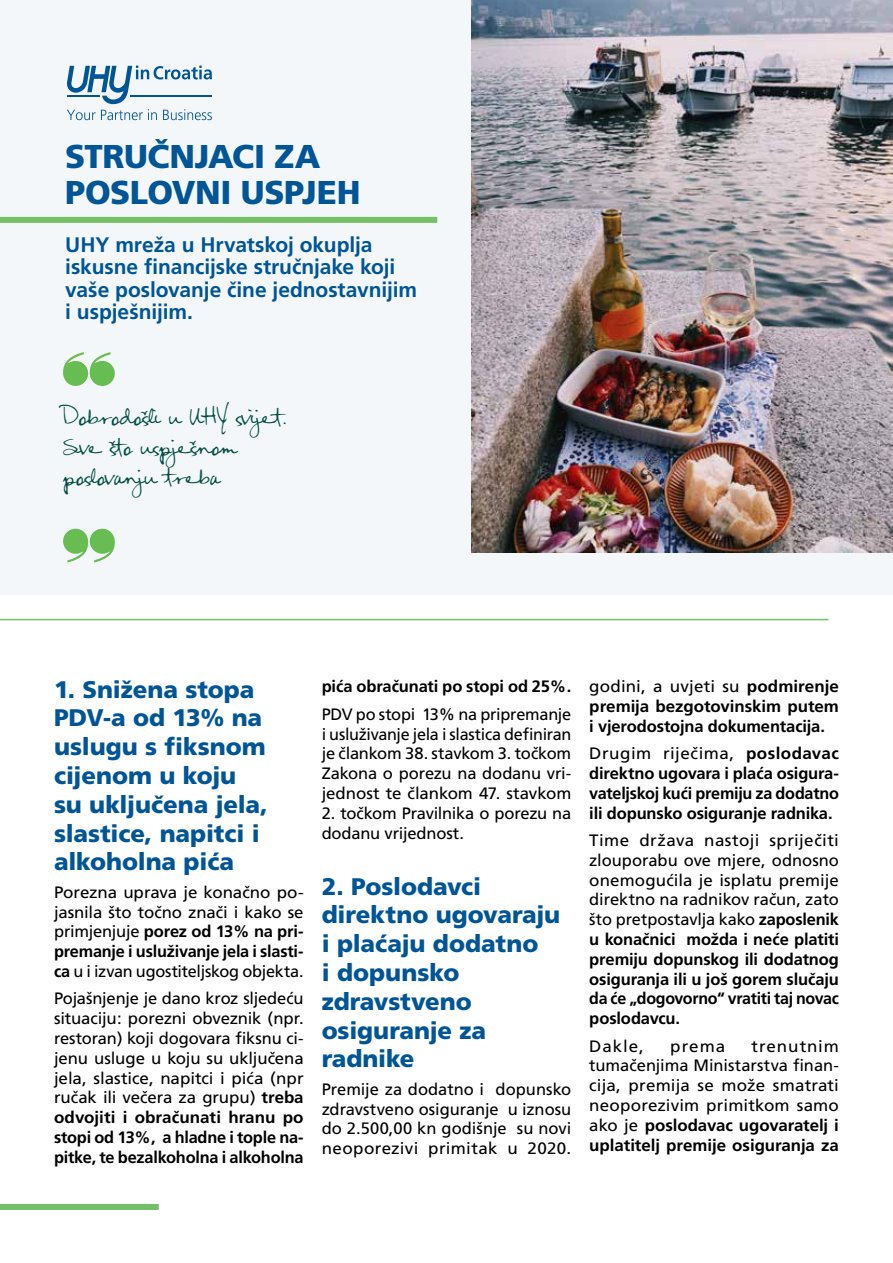
<style>
.page{position:relative;width:893px;height:1263px;background:#fff}
.page>*{position:absolute;margin:0;border:0;box-sizing:border-box;transform-origin:0 0}
.t1{font:900 33px/36px "Frutiger LT Std";letter-spacing:-.015em;color:#005596}
.t2{font:900 24px/28.8px "Frutiger LT Std";letter-spacing:-.005em;color:#005596}
.t3{font:700 21px/22.5px "Frutiger CE";letter-spacing:-.005em;color:#005596}
.t4{font:18px/30px "FG Rebecca Script W00";letter-spacing:-.015em;color:#004d43}
.t5{font:16.5px/19.8px "Frutiger CE";letter-spacing:-.005em;color:#000;text-align:justify}
.t6{font:700 16.5px/19.8px "Frutiger CE";letter-spacing:-.01em;color:#000;text-align:justify}
.s1{font-weight:700}
.s2{font-weight:400}
</style>
<div class="page">
<div style="left:0;top:0;width:892px;height:594px;background:#f4f7f9"></div>
<div style="left:0;top:217px;width:437px;height:6px;background:#73c167"></div>
<hr style="left:0;top:619px;width:828px;height:1px;background:#73c167">
<div style="left:0;top:1204px;width:159px;height:6px;background:#73c167"></div>
<svg style="left:63px;top:352px;width:52px;height:34px"></svg>
<svg style="left:63px;top:529px;width:52px;height:33px"></svg>
<svg style="left:67px;top:66px;width:145px;height:54px"></svg>
<img style="left:471px;top:0;width:422px;height:552px">
<h1 class="t1" style="left:65px;top:139px;width:297px">STRUČNJACI ZA<br>POSLOVNI USPJEH</h1>
<p class="t3" style="left:65px;top:233px;width:353px">UHY mreža u Hrvatskoj okuplja iskusne financijske stručnjake koji vaše poslovanje čine jednostavnijim i uspješnijim.</p>
<p class="t4" style="left:63px;top:402px;width:225px">Dobrodošli u UHY svijet.<br>Sve što uspješnom poslovanju treba</p>
<h2 class="t2" style="left:54px;top:675px;width:215px">1. Snižena stopa<br>PDV-a od 13% na uslugu s fiksnom cijenom u koju su uključena jela, slastice, napitci i alkoholna pića</h2>
<p class="t5" style="left:54px;top:882px;width:251px">Porezna uprava je konačno po&shy;jasnila što točno znači i kako se primjenjuje <span class="s1">porez od 13% na pri&shy;premanje i usluživanje jela i slasti&shy;ca</span> u i izvan ugostiteljskog objekta.</p>
<p class="t5" style="left:54px;top:988px;width:251px">Pojašnjenje je dano kroz sljedeću situaciju: porezni obveznik (npr. restoran) koji dogovara fiksnu ci&shy;jenu usluge u koju su uključena jela, slastice, napitci i pića (npr ručak ili večera za grupu) <span class="s1">treba odvojiti i obračunati hranu po stopi od 13%, a hladne i tople na&shy;pitke, te bezalkoholna i alkoholna</span></p>
<p class="t6" style="left:322px;top:677px;width:251px">pića obračunati po stopi od 25%.</p>
<p class="t5" style="left:322px;top:704px;width:251px">PDV po stopi 13% na pripremanje i usluživanje jela i slastica definiran je člankom 38. stavkom 3. točkom Zakona o porezu na dodanu vri&shy;jednost te člankom 47. stavkom</p>
<p class="t5" style="left:322px;top:803px;width:251px">2. točkom Pravilnika o porezu na dodanu vrijednost.</p>
<h2 class="t2" style="left:322px;top:872px;width:240px">2. Poslodavci direktno ugovaraju i plaćaju dodatno<br>i dopunsko zdravstveno osiguranje za radnike</h2>
<p class="t5" style="left:322px;top:1079px;width:251px">Premije za dodatno i dopunsko zdravstveno osiguranje u iznosu do 2.500,00 kn godišnje su novi neoporezivi primitak u 2020.</p>
<p class="t6" style="left:589px;top:677px;width:251px"><span class="s2">godini, a uvjeti su</span> podmirenje premija bezgotovinskim putem i vjerodostojna dokumentacija.</p>
<p class="t6" style="left:589px;top:744px;width:251px"><span class="s2">Drugim riječima,</span> poslodavac direktno ugovara i plaća osigura&shy;vateljskoj kući premiju za dodatno ili dopunsko osiguranje radnika.</p>
<p class="t6" style="left:589px;top:830px;width:251px"><span class="s2">Time država nastoji spriječiti zlouporabu ove mjere, odnosno onemogućila je isplatu premije direktno na radnikov račun, zato što pretpostavlja kako</span> zaposlenik u konačnici možda i neće platiti premiju dopunskog ili dodatnog osiguranja ili u još gorem slučaju da će „dogovorno“ vratiti taj novac poslodavcu.</p>
<p class="t5" style="left:589px;top:1036px;width:56px">Dakle,</p>
<p class="t5" style="left:670px;top:1036px;width:56px">prema</p>
<p class="t5" style="left:589px;top:1036px;width:251px;text-indent:162px">trenutnim tumačenjima Ministarstva finan&shy;cija, premija se može smatrati neoporezivim primitkom samo ako je <span class="s1">poslodavac ugovaratelj i uplatitelj premije osiguranja za</span></p>
</div>
